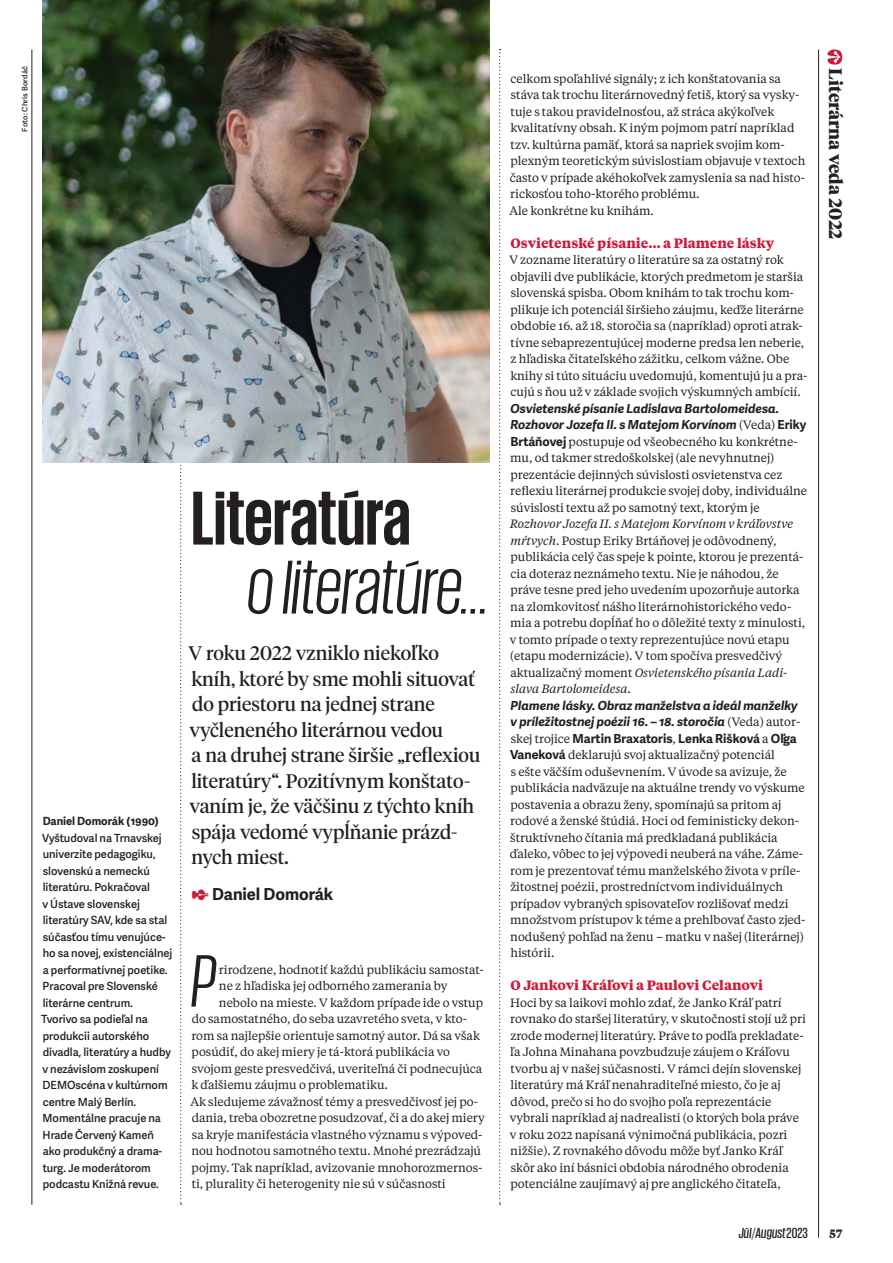
<style>
.page{position:relative;width:893px;height:1263px;background:#fff}
.page>*{position:absolute;margin:0;border:0;box-sizing:border-box;transform-origin:0 0}
.Headline-52{font:italic 78px/69px "Giorgio Sans";letter-spacing:-.005em;color:#231f20}
.Text_Iniciala-Tight{font:italic 75.9px "Giorgio Sans";color:#231f20}
.Perex_13{font:19.5px/25.5px "Tiempos Headline";color:#231f20}
.t1{font:700 18px "Tiempos Headline";color:#231f20}
.Autor{font:700 16.5px "Adelle Sans";letter-spacing:-.005em;color:#231f20}
.t2{font:italic 500 15px "Giorgio Sans";letter-spacing:.01em;color:#231f20}
.Subhead{font:700 13.5px "Tiempos Text";color:#ce1b3a}
.Text-Tight2{font:italic 700 12.45px/16.5px "Adelle Sans";color:#231f20}
.Text-Tight2-2{font:12px/16.5px "Tiempos Text VF";color:#231f20}
.Text_Iniciala-Tight-2{font:12px "Tiempos Text VF";color:#231f20}
.t3{font:700 12px "Tiempos Text";color:#231f20}
.Bio___Popisky{font:600 11.25px/16.5px "Adelle Sans";letter-spacing:-.005em;color:#231f20}
.Bio___Popisky-2{font:700 11.25px "Adelle Sans";letter-spacing:-.005em;color:#231f20}
.t4{font:600 7.5px "Adelle Sans";letter-spacing:.02em;color:#231f20}
.s1{font-weight:700;font-style:normal}
.s2{font-family:"Ohno Blazeface 12 Point";font-weight:400;font-size:18px;color:#ce1b3a}
.s3{font-family:"Tiempos Text VF";font-weight:400;font-style:normal;font-size:12px}
.s4{font-style:normal}
.s5{font-family:"Adelle Sans";font-weight:700;font-size:12.45px}
.s6{font-family:"Tiempos VF";font-style:italic}
.s7{font-weight:400}
</style>
<div class="page">
<svg style="left:180px;top:462px;width:2px;height:743px"></svg>
<svg style="left:499px;top:49px;width:2px;height:1156px"></svg>
<svg style="left:827px;top:49px;width:15px;height:16px"></svg>
<img style="left:43px;top:0;width:446px;height:462px">
<hr style="left:32px;top:50px;width:1px;height:1155px;background:#231f20">
<hr style="left:818px;top:50px;width:1px;height:1188px;background:#231f20">
<p class="t4" style="left:21px;top:132px;width:67px;rotate:-90deg">Foto: Chris Bordáč</p>
<p class="Bio___Popisky-2" style="left:43px;top:814px;width:117px">Daniel Domorák (1990)</p>
<p class="Bio___Popisky" style="left:41px;top:830px;width:133px">Vyštudoval na Trnavskej univerzite pedagogiku, slovenskú a nemeckú literatúru. Pokračoval<br>v Ústave slovenskej literatúry SAV, kde sa stal súčasťou tímu venujúce&shy;ho sa novej, existenciálnej a performatívnej poetike.<br>Pracoval pre Slovenské literárne centrum.<br>Tvorivo sa podieľal na produkcii autorského divadla, literatúry a hudby v nezávislom zoskupení<br>DEMOscéna v kultúrnom centre Malý Berlín.<br>Momentálne pracuje na<br>Hrade Červený Kameň ako produkčný a drama&shy;turg. Je moderátorom podcastu Knižná revue.</p>
<p class="Headline-52" style="left:247px;top:482px;width:243px;text-indent:-56px"><span class="s1">Literatúra<br></span>o literatúre...</p>
<p class="Perex_13" style="left:189px;top:639px;width:293px">V roku 2022 vzniklo niekoľko kníh, ktoré by sme mohli situovať do priestoru na jednej strane vyčleneného literárnou vedou<br>a na druhej strane širšie „reflexiou literatúry“. Pozitívnym konštato&shy;vaním je, že väčšinu z týchto kníh spája vedomé vypĺňanie prázd&shy;nych miest.</p>
<p class="Autor" style="left:192px;top:884px;width:143px"><span class="s2">✒</span> Daniel Domorák</p>
<p class="Text_Iniciala-Tight" style="left:191px;top:944px;width:26px">P</p>
<p class="Text_Iniciala-Tight-2" style="left:219px;top:961px;width:266px">rirodzene, hodnotiť každú publikáciu samostat-</p>
<p class="Text_Iniciala-Tight-2" style="left:219px;top:978px;width:230px">ne z hľadiska jej odborného zamerania by</p>
<p class="Text_Iniciala-Tight-2" style="left:219px;top:994px;width:266px">nebolo na mieste. V každom prípade ide o vstup</p>
<p class="Text_Iniciala-Tight-2" style="left:192px;top:1011px;width:277px">do samostatného, do seba uzavretého sveta, v kto-</p>
<p class="Text_Iniciala-Tight-2" style="left:191px;top:1027px;width:290px">rom sa najlepšie orientuje samotný autor. Dá sa však</p>
<p class="Text_Iniciala-Tight-2" style="left:192px;top:1044px;width:260px">posúdiť, do akej miery je tá-‑ktorá publikácia vo</p>
<p class="Text_Iniciala-Tight-2" style="left:192px;top:1060px;width:292px">svojom geste presvedčivá, uveriteľná či podnecujúca</p>
<p class="Text_Iniciala-Tight-2" style="left:191px;top:1077px;width:198px">k ďalšiemu záujmu o problematiku.</p>
<p class="Text-Tight2-2" style="left:191px;top:1092px;width:296px">Ak sledujeme závažnosť témy a presvedčivosť jej po&shy;dania, treba obozretne posudzovať, či a do akej miery sa kryje manifestácia vlastného významu s výpoved&shy;nou hodnotou samotného textu. Mnohé prezrádzajú pojmy. Tak napríklad, avizovanie mnohorozmernos&shy;ti, plurality či heterogenity nie sú v súčasnosti</p>
<p class="t1" style="left:848px;top:68px;width:173px;rotate:90deg">Literárna veda 2022</p>
<p class="Text-Tight2-2" style="left:510px;top:69px;width:297px">celkom spoľahlivé signály; z ich konštatovania sa stáva tak trochu literárnovedný fetiš, ktorý sa vysky&shy;tuje s takou pravidelnosťou, až stráca akýkoľvek kvalitatívny obsah. K iným pojmom patrí napríklad tzv. kultúrna pamäť, ktorá sa napriek svojim kom&shy;plexným teoretickým súvislostiam objavuje v textoch často v prípade akéhokoľvek zamyslenia sa nad histo&shy;rickosťou toho-‑ktorého problému.</p>
<p class="Text-Tight2-2" style="left:509px;top:201px;width:146px">Ale konkrétne ku knihám.</p>
<p class="Subhead" style="left:511px;top:233px;width:265px">Osvietenské písanie… a Plamene lásky</p>
<p class="Text-Tight2-2" style="left:509px;top:251px;width:300px">V zozname literatúry o literatúre sa za ostatný rok objavili dve publikácie, ktorých predmetom je staršia slovenská spisba. Obom knihám to tak trochu kom&shy;plikuje ich potenciál širšieho záujmu, keďže literárne obdobie 16. až 18. storočia sa (napríklad) oproti atrak&shy;tívne sebaprezentujúcej moderne predsa len neberie, z hľadiska čitateľského zážitku, celkom vážne. Obe knihy si túto situáciu uvedomujú, komentujú ju a pra&shy;cujú s ňou už v základe svojich výskumných ambícií.</p>
<p class="Text-Tight2" style="left:511px;top:400px;width:297px">Osvietenské písanie Ladislava Bartolomeidesa.<br>Rozhovor Jozefa II. s Matejom Korvínom <span class="s3">(Veda)</span> <span class="s4">Eriky</span></p>
<p class="Text-Tight2-2" style="left:510px;top:432px;width:299px"><span class="s5">Brtáňovej</span> postupuje od všeobecného ku konkrétne&shy;mu, od takmer stredoškolskej (ale nevyhnutnej) prezentácie dejinných súvislosti osvietenstva cez reflexiu literárnej produkcie svojej doby, individuálne súvislosti textu až po samotný text, ktorým je <span class="s6">Rozhovor Jozefa II. s Matejom Korvínom v kráľovstve mŕtvych</span>. Postup Eriky Brtáňovej je odôvodnený, publikácia celý čas speje k pointe, ktorou je prezentá&shy;cia doteraz neznámeho textu. Nie je náhodou, že práve tesne pred jeho uvedením upozorňuje autorka na zlomkovitosť nášho literárnohistorického vedo&shy;mia a potrebu dopĺňať ho o dôležité texty z minulosti, v tomto prípade o texty reprezentujúce novú etapu (etapu modernizácie). V tom spočíva presvedčivý aktualizačný moment <span class="s6">Osvietenského písania Ladi&shy;slava Bartolomeidesa</span>.</p>
<p class="Text-Tight2" style="left:511px;top:697px;width:291px">Plamene lásky. Obraz manželstva a ideál manželky v príležitostnej poézii 16. – 18. storočia <span class="s3">(Veda) autor&shy;skej trojice</span> <span class="s4">Martin Braxatoris</span><span class="s3">,</span> <span class="s4">Lenka Rišková</span> <span class="s3">a</span> <span class="s4">Oľga</span></p>
<p class="Text-Tight2-2" style="left:510px;top:746px;width:297px"><span class="s5">Vaneková</span> deklarujú svoj aktualizačný potenciál<br>s ešte väčším oduševnením. V úvode sa avizuje, že publikácia nadväzuje na aktuálne trendy vo výskume postavenia a obrazu ženy, spomínajú sa pritom aj rodové a ženské štúdiá. Hoci od feministicky dekon&shy;štruktívneho čítania má predkladaná publikácia ďaleko, vôbec to jej výpovedi neuberá na váhe. Záme&shy;rom je prezentovať tému manželského života v príle&shy;žitostnej poézii, prostredníctvom individuálnych prípadov vybraných spisovateľov rozlišovať medzi množstvom prístupov k téme a prehlbovať často zjed&shy;nodušený pohľad na ženu – matku v našej (literárnej) histórii.</p>
<p class="Subhead" style="left:511px;top:976px;width:254px">O Jankovi Kráľovi a Paulovi Celanovi</p>
<p class="Text-Tight2-2" style="left:510px;top:993px;width:298px">Hoci by sa laikovi mohlo zdať, že Janko Kráľ patrí rovnako do staršej literatúry, v skutočnosti stojí už pri zrode modernej literatúry. Práve to podľa prekladate&shy;ľa Johna Minahana povzbudzuje záujem o Kráľovu tvorbu aj v našej súčasnosti. V rámci dejín slovenskej literatúry má Kráľ nenahraditeľné miesto, čo je aj dôvod, prečo si ho do svojho poľa reprezentácie vybrali napríklad aj nadrealisti (o ktorých bola práve v roku 2022 napísaná výnimočná publikácia, pozri nižšie). Z rovnakého dôvodu môže byť Janko Kráľ skôr ako iní básnici obdobia národného obrodenia potenciálne zaujímavý aj pre anglického čitateľa,</p>
<p class="t2" style="left:739px;top:1225px;width:71px">Júl<span class="s7">/</span>August<span class="s4">2023</span></p>
<p class="t3" style="left:829px;top:1225px;width:15px">57</p>
</div>
